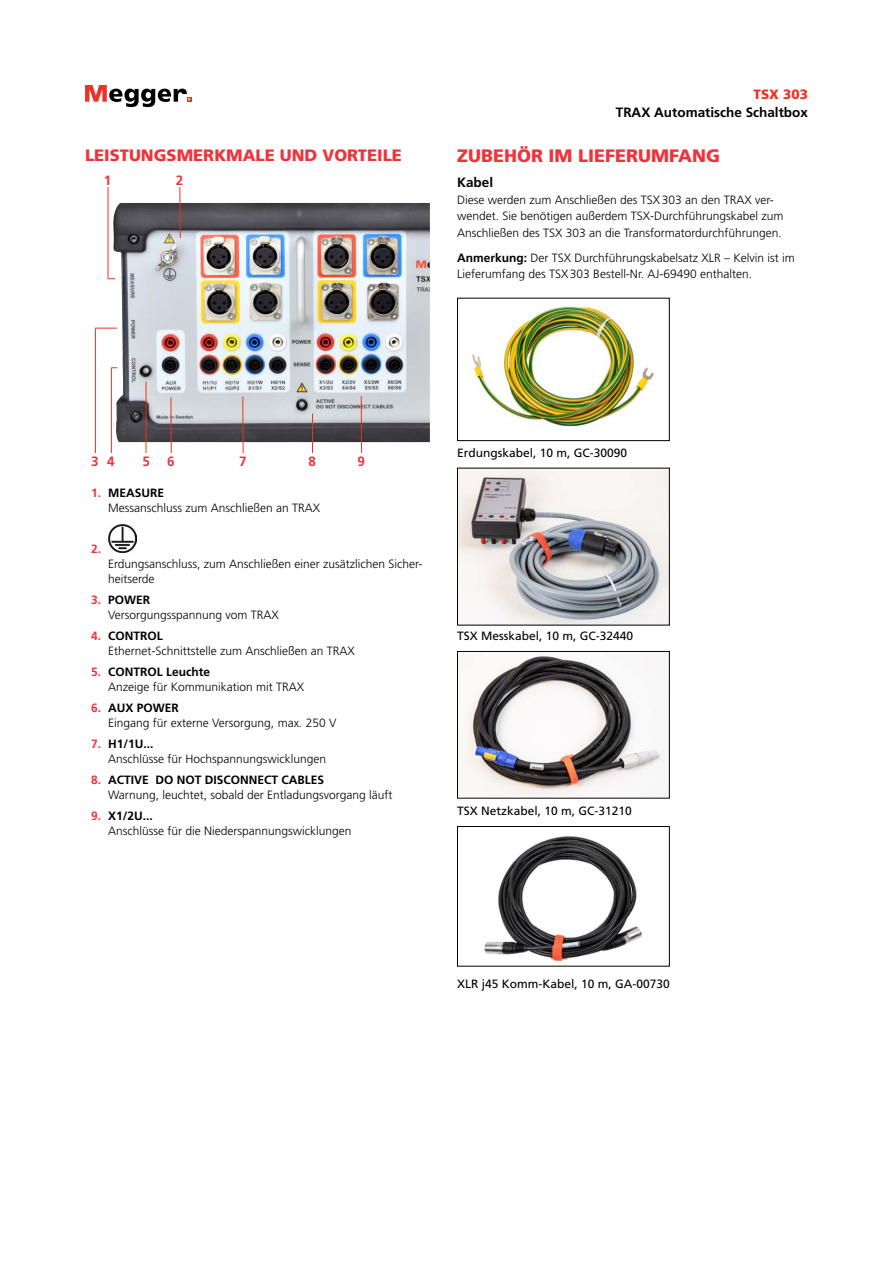
<style>
.page{position:relative;width:893px;height:1263px;background:#fff}
.page>*{position:absolute;margin:0;border:0;box-sizing:border-box;transform-origin:0 0}
.t1{font:900 18px "Frutiger LT Std";color:#ee343b}
.t2{font:900 16.5px "Frutiger LT Std";color:#ee343b}
.t3{font:700 13.5px "Frutiger LT Std";color:#000}
.t4{font:700 13.5px "Frutiger LT Std";color:#ee343b}
.t5{font:900 13.5px "Frutiger LT Std";color:#ee3124}
.t6{font:300 12px/15px "Frutiger LT Std";color:#000}
.t7{font:12px "Frutiger LT Std";color:#000}
.t8{font:700 12px "Frutiger LT Std";color:#ee343b}
.s1{font-weight:700}
.s2{font-weight:700;color:#ee343b}
</style>
<div class="page">
<svg style="left:85px;top:85px;width:106px;height:22px"></svg>
<img style="left:113px;top:203px;width:317px;height:239px">
<svg style="left:179px;top:187px;width:2px;height:52px"></svg>
<svg style="left:96px;top:328px;width:21px;height:1px"></svg>
<hr style="left:95px;top:328px;width:1px;height:130px;background:#ee3124">
<div style="left:85px;top:453px;width:20px;height:15px;background:#fff"></div>
<hr style="left:171px;top:397px;width:1px;height:61px;background:#ee3124">
<div style="left:158px;top:453px;width:26px;height:15px;background:#fff"></div>
<hr style="left:242px;top:397px;width:2px;height:61px;background:#ee3124">
<div style="left:230px;top:453px;width:26px;height:15px;background:#fff"></div>
<hr style="left:361px;top:396px;width:1px;height:62px;background:#ee3124">
<div style="left:348px;top:453px;width:26px;height:15px;background:#fff"></div>
<hr style="left:146px;top:382px;width:1px;height:75px;background:#ee3124">
<div style="left:134px;top:453px;width:25px;height:15px;background:#fff"></div>
<hr style="left:312px;top:413px;width:1px;height:45px;background:#ee3124">
<div style="left:299px;top:453px;width:26px;height:15px;background:#fff"></div>
<hr style="left:108px;top:183px;width:1px;height:96px;background:#ee3124">
<div style="left:95px;top:172px;width:25px;height:15px;background:#fff"></div>
<hr style="left:111px;top:367px;width:1px;height:91px;background:#ee3124">
<div style="left:98px;top:453px;width:26px;height:15px;background:#fff"></div>
<img style="left:108px;top:524px;width:29px;height:29px">
<img style="left:469px;top:305px;width:185px;height:122px">
<div style="left:457px;top:298px;width:213px;height:143px;border:1px solid #000"></div>
<img style="left:459px;top:470px;width:209px;height:153px">
<div style="left:457px;top:468px;width:213px;height:157px;border:1px solid #000"></div>
<img style="left:459px;top:653px;width:204px;height:143px">
<div style="left:457px;top:651px;width:213px;height:147px;border:1px solid #000"></div>
<img style="left:484px;top:836px;width:158px;height:126px">
<div style="left:457px;top:826px;width:213px;height:140px;border:1px solid #000"></div>
<h2 class="t2" style="left:85px;top:145px;width:318px">LEISTUNGSMERKMALE UND VORTEILE</h2>
<p class="t4" style="left:176px;top:172px;width:9px">2</p>
<p class="t4" style="left:104px;top:172px;width:9px">1</p>
<p class="t5" style="left:753px;top:86px;width:56px">TSX 303</p>
<p class="t3" style="left:616px;top:104px;width:194px">TRAX Automatische Schaltbox</p>
<h1 class="t1" style="left:457px;top:145px;width:265px">ZUBEHÖR IM LIEFERUMFANG</h1>
<p class="t3" style="left:457px;top:174px;width:38px">Kabel</p>
<p class="t6" style="left:457px;top:191px;width:328px;line-height:16.5px">Diese werden zum Anschließen des TSX303 an den TRAX ver&shy;wendet. Sie benötigen außerdem TSX-Durchführungskabel zum<br>Anschließen des TSX 303 an die Transformatordurchführungen.</p>
<p class="t6" style="left:457px;top:249px;width:339px;line-height:16.5px"><span class="s1">Anmerkung:</span> Der TSX Durchführungskabelsatz XLR – Kelvin ist im<br>Lieferumfang des TSX303 Bestell-Nr. AJ-69490 enthalten.</p>
<p class="t4" style="left:91px;top:453px;width:9px">3</p>
<p class="t4" style="left:143px;top:453px;width:9px">5</p>
<p class="t4" style="left:167px;top:453px;width:9px">6</p>
<p class="t4" style="left:239px;top:453px;width:9px">7</p>
<p class="t4" style="left:308px;top:453px;width:9px">8</p>
<p class="t4" style="left:357px;top:453px;width:9px">9</p>
<p class="t4" style="left:107px;top:453px;width:9px">4</p>
<p class="t6" style="left:108px;top:486px;width:214px;text-indent:-17px"><span class="s2">1.</span> <span class="s1">MEASURE<br></span>Messanschluss zum Anschließen an TRAX</p>
<p class="t8" style="left:91px;top:542px;width:12px">2.</p>
<p class="t6" style="left:108px;top:556px;width:316px">Erdungsanschluss, zum Anschließen einer zusätzlichen Sicher&shy;heitserde</p>
<p class="t6" style="left:108px;top:592px;width:172px;text-indent:-17px"><span class="s2">3.</span> <span class="s1">POWER<br></span>Versorgungsspannung vom TRAX</p>
<p class="t6" style="left:108px;top:628px;width:248px;text-indent:-17px"><span class="s2">4.</span> <span class="s1">CONTROL<br></span>Ethernet-Schnittstelle zum Anschließen an TRAX</p>
<p class="t6" style="left:108px;top:664px;width:198px;text-indent:-17px"><span class="s2">5.</span> <span class="s1">CONTROL Leuchte<br></span>Anzeige für Kommunikation mit TRAX</p>
<p class="t6" style="left:108px;top:700px;width:230px;text-indent:-17px"><span class="s2">6.</span> <span class="s1">AUX POWER<br></span>Eingang für externe Versorgung, max. 250 V</p>
<p class="t6" style="left:108px;top:736px;width:220px;text-indent:-17px"><span class="s2">7.</span> <span class="s1">H1/1U...<br></span>Anschlüsse für Hochspannungswicklungen</p>
<p class="t6" style="left:108px;top:772px;width:286px;text-indent:-17px"><span class="s2">8.</span> <span class="s1">ACTIVE DO NOT DISCONNECT CABLES<br></span>Warnung, leuchtet, sobald der Entladungsvorgang läuft</p>
<p class="t6" style="left:108px;top:808px;width:245px;text-indent:-17px"><span class="s2">9.</span> <span class="s1">X1/2U...<br></span>Anschlüsse für die Niederspannungswicklungen</p>
<p class="t7" style="left:457px;top:445px;width:172px">Erdungskabel, 10 m, GC-30090</p>
<p class="t7" style="left:457px;top:629px;width:178px">TSX Messkabel, 10 m, GC-32440</p>
<p class="t7" style="left:457px;top:804px;width:176px">TSX Netzkabel, 10 m, GC-31210</p>
<p class="t7" style="left:457px;top:976px;width:214px">XLR j45 Komm-Kabel, 10 m, GA-00730</p>
</div>
